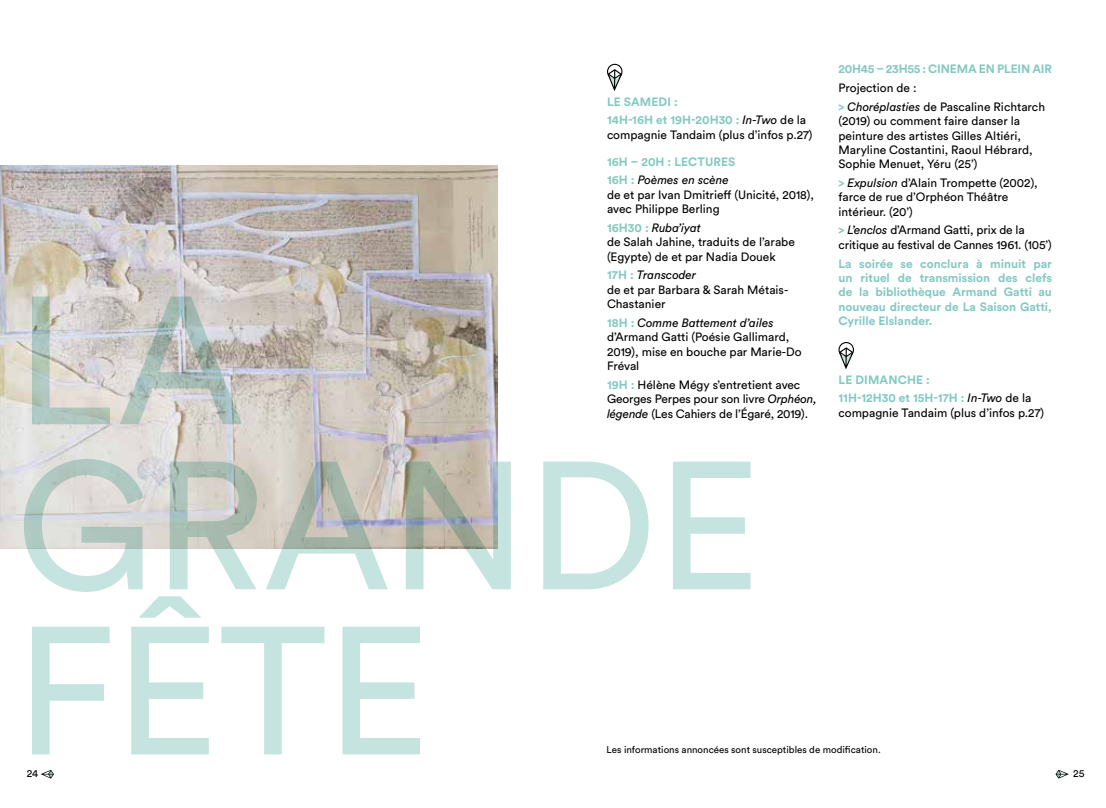
<style>
.page{position:relative;width:1106px;height:808px;background:#fff}
.page>*{position:absolute;margin:0;border:0;box-sizing:border-box;transform-origin:0 0}
.t1{font:180px/165px "Circular Std";color:#c5e4df}
.t2{font:12px/14.4px "Circular Std";color:#000}
.t3{font:700 12px/14.4px "Circular Std";color:#82c9c2}
.t4{font:10.5px "Circular Std";color:#000}
.t5{font:9.75px "Circular Std";color:#000}
.s1{font-weight:700;color:#82c9c2}
.s2{font-style:italic}
.s3{font-weight:400;font-style:italic;color:#000}
.s4{font-weight:400;color:#000}
</style>
<div class="page">
<img style="left:0;top:166px;width:497px;height:382px">
<svg style="left:1055px;top:770px;width:13px;height:9px"></svg>
<svg style="left:41px;top:770px;width:13px;height:9px"></svg>
<svg style="left:607px;top:64px;width:15px;height:27px"></svg>
<svg style="left:838px;top:342px;width:16px;height:27px"></svg>
<p class="t3" style="left:838px;top:62px;width:215px">20H45 – 23H55 : CINEMA EN PLEIN AIR</p>
<p class="t2" style="left:838px;top:78px;width:208px;line-height:18.6px">Projection de :<br><span class="s1">&gt;</span> <span class="s2">Choréplasties</span> de Pascaline Richtarch</p>
<p class="t2" style="left:838px;top:114px;width:196px">(2019) ou comment faire danser la peinture des artistes Gilles Altiéri, Maryline Costantini, Raoul Hébrard, Sophie Menuet, Yéru (25’)</p>
<p class="t2" style="left:838px;top:175px;width:201px"><span class="s1">&gt;</span> <span class="s2">Expulsion</span> d’Alain Trompette (2002), farce de rue d’Orphéon Théâtre intérieur. (20’)</p>
<p class="t2" style="left:838px;top:223px;width:215px"><span class="s1">&gt;</span> <span class="s2">L’enclos</span> d’Armand Gatti, prix de la critique au festival de Cannes 1961. (105’)</p>
<p class="t3" style="left:838px;top:256px;width:215px;text-align:justify">La soirée se conclura à minuit par un rituel de transmission des clefs de la bibliothèque Armand Gatti au nouveau directeur de La Saison Gatti, Cyrille Elslander.</p>
<p class="t3" style="left:607px;top:92px;width:201px;line-height:18.6px">LE SAMEDI :<br>14H-16H et 19H-20H30 : <span class="s3">In-Two</span> <span class="s4">de la</span></p>
<p class="t2" style="left:607px;top:127px;width:207px">compagnie Tandaim (plus d’infos p.27)</p>
<p class="t3" style="left:607px;top:152px;width:130px;line-height:18.6px">16H – 20H : LECTURES<br>16H : <span class="s3">Poèmes en scène</span></p>
<p class="t2" style="left:607px;top:187px;width:209px">de et par Ivan Dmitrieff (Unicité, 2018), avec Philippe Berling</p>
<p class="t2" style="left:607px;top:220px;width:189px"><span class="s1">16H30 :</span> <span class="s2">Ruba’iyat<br></span>de Salah Jahine, traduits de l’arabe (Egypte) de et par Nadia Douek</p>
<p class="t2" style="left:607px;top:268px;width:183px"><span class="s1">17H :</span> <span class="s2">Transcoder<br></span>de et par Barbara &amp; Sarah Métais-<br>Chastanier</p>
<p class="t2" style="left:607px;top:315px;width:196px"><span class="s1">18H :</span> <span class="s2">Comme Battement d’ailes </span>d’Armand Gatti (Poésie Gallimard,<br>2019), mise en bouche par Marie-Do<br>Fréval</p>
<p class="t2" style="left:607px;top:377px;width:211px"><span class="s1">19H :</span> Hélène Mégy s’entretient avec<br>Georges Perpes pour son livre <span class="s2">Orphéon, légende</span> (Les Cahiers de l’Égaré, 2019).</p>
<h1 class="t1" style="left:16px;top:276px;width:747px">LA<br>GRANDE<br>FÊTE</h1>
<p class="t3" style="left:838px;top:370px;width:194px;line-height:18.6px">LE DIMANCHE :<br>11H-12H30 et 15H-17H : <span class="s3">In-Two</span> <span class="s4">de la</span></p>
<p class="t2" style="left:838px;top:405px;width:207px">compagnie Tandaim (plus d’infos p.27)</p>
<p class="t5" style="left:606px;top:744px;width:276px">Les informations annoncées sont susceptibles de modification.</p>
<p class="t4" style="left:27px;top:767px;width:13px">24</p>
<p class="t4" style="left:1073px;top:767px;width:13px">25</p>
</div>
